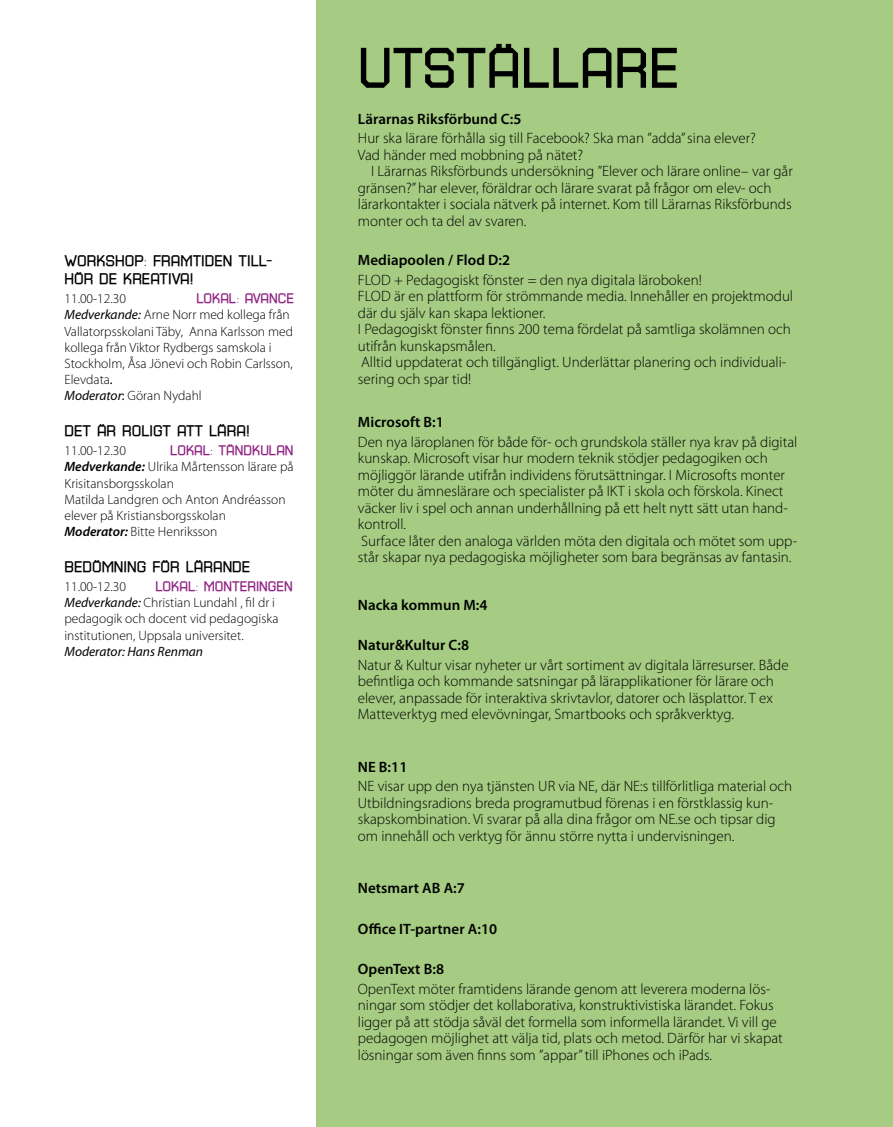
<style>
.page{position:relative;width:893px;height:1127px;background:#fff}
.page>*{position:absolute;margin:0;border:0;box-sizing:border-box;transform-origin:0 0}
.t1{font:54px "Square 45";color:#000}
.t2{font:300 15px/16.5px "Myriad Pro";color:#000}
.t3{font:600 15px "Myriad Pro";letter-spacing:.005em;color:#000}
.t4{font:15px "Square 45";color:#000}
.t5{font:300 13.5px/16.2px "Myriad Pro";color:#000}
.t6{font:13.5px "Square 45";color:#8f2382}
.t7{font:italic 13.5px "Myriad Pro";color:#000}
.s1{font-weight:400;font-style:italic}
.s2{font-weight:400}
.s3{font-weight:600;font-style:italic}
</style>
<div class="page">
<div style="left:316px;top:0;width:577px;height:1127px;background:#a5cc82"></div>
<p class="t4" style="left:64px;top:252px;width:33px">WORKS</p>
<p class="t4" style="left:115px;top:252px;width:132px">HOP: FRAMTIDEN TILL</p>
<p class="t4" style="left:266px;top:252px;width:8px">-</p>
<p class="t4" style="left:64px;top:270px;width:68px">HÖR DE KREATIVA</p>
<p class="t4" style="left:190px;top:270px;width:5px">!</p>
<p class="t5" style="left:64px;top:290px;width:63px">11.00-12.30</p>
<p class="t6" style="left:196px;top:290px;width:99px">LOKAL: AVANCE</p>
<p class="t5" style="left:64px;top:307px;width:230px"><span class="s1">Medverkande:</span> Arne Norr med kollega från Vallatorpsskolani Täby, Anna Karlsson med kollega från Viktor Rydbergs samskola i Stockholm, Åsa Jönevi och Robin Carlsson, Elevdata<span class="s2">.<br></span><span class="s1">Moderator</span><span class="s2">:</span> Göran Nydahl</p>
<p class="t4" style="left:64px;top:422px;width:10px">DET</p>
<p class="t4" style="left:97px;top:422px;width:90px">ÄR ROLIGT ATT</p>
<p class="t4" style="left:209px;top:422px;width:10px">LÄRA</p>
<p class="t4" style="left:246px;top:422px;width:5px">!</p>
<p class="t5" style="left:64px;top:442px;width:63px">11.00-12.30</p>
<p class="t6" style="left:170px;top:442px;width:123px">LOKAL: TÄNDKULAN</p>
<p class="t5" style="left:64px;top:459px;width:231px"><span class="s3">Medverkande:</span> Ulrika Mårtensson lärare på Krisitansborgsskolan<br>Matilda Landgren och Anton Andréasson elever på Kristiansborgsskolan<br><span class="s3">Moderator:</span> Bitte Henriksson</p>
<p class="t4" style="left:64px;top:557px;width:98px">BEDÖMNING FÖR</p>
<p class="t4" style="left:186px;top:557px;width:10px">LÄRA</p>
<p class="t4" style="left:223px;top:557px;width:28px">NDE</p>
<p class="t5" style="left:64px;top:578px;width:63px">11.00-12.30</p>
<p class="t6" style="left:155px;top:578px;width:59px">LOKAL: MON</p>
<p class="t6" style="left:232px;top:578px;width:61px">TERINGEN</p>
<p class="t5" style="left:64px;top:594px;width:216px"><span class="s1">Medverkande:</span> Christian Lundahl , fil dr i pedagogik och docent vid pedagogiska institutionen, Uppsala universitet.</p>
<p class="t7" style="left:64px;top:643px;width:140px">Moderator: Hans Renman</p>
<h1 class="t1" style="left:358px;top:34px;width:323px">UTSTÄLLARE</h1>
<p class="t3" style="left:358px;top:109px;width:165px">Lärarnas Riksförbund C:5</p>
<p class="t2" style="left:358px;top:130px;width:400px">Hur ska lärare förhålla sig till Facebook? Ska man ”adda”sina elever?<br>Vad händer med mobbning på nätet?</p>
<p class="t2" style="left:358px;top:163px;width:436px;text-indent:13px">I Lärarnas Riksförbunds undersökning ”Elever och lärare online– var går gränsen?”har elever, föräldrar och lärare svarat på frågor om elev- och lärarkontakter i sociala nätverk på internet. Kom till Lärarnas Riksförbunds monter och ta del av svaren.</p>
<p class="t3" style="left:358px;top:251px;width:154px">Mediapoolen / Flod D:2</p>
<p class="t2" style="left:358px;top:271px;width:437px">FLOD + Pedagogiskt fönster = den nya digitala läroboken!<br>FLOD är en plattform för strömmande media. Innehåller en projektmodul där du själv kan skapa lektioner.<br>I Pedagogiskt fönster finns 200 tema fördelat på samtliga skolämnen och utifrån kunskapsmålen.<br>Alltid uppdaterat och tillgängligt. Underlättar planering och individuali&shy;sering och spar tid!</p>
<p class="t3" style="left:358px;top:413px;width:87px">Microsoft B:1</p>
<p class="t2" style="left:358px;top:433px;width:441px">Den nya läroplanen för både för- och grundskola ställer nya krav på digital kunskap. Microsoft visar hur modern teknik stödjer pedagogiken och möjliggör lärande utifrån individens förutsättningar. I Microsofts monter möter du ämneslärare och specialister på IKT i skola och förskola. Kinect väcker liv i spel och annan underhållning på ett helt nytt sätt utan hand&shy;kontroll.<br>Surface låter den analoga världen möta den digitala och mötet som upp&shy;står skapar nya pedagogiska möjligheter som bara begränsas av fantasin.</p>
<p class="t3" style="left:358px;top:595px;width:131px">Nacka kommun M:4</p>
<p class="t3" style="left:358px;top:635px;width:113px">Natur&amp;Kultur C:8</p>
<p class="t2" style="left:358px;top:656px;width:432px">Natur &amp; Kultur visar nyheter ur vårt sortiment av digitala lärresurser. Både befintliga och kommande satsningar på lärapplikationer för lärare och elever, anpassade för interaktiva skrivtavlor, datorer och läsplattor. T ex Matteverktyg med elevövningar, Smartbooks och språkverktyg.</p>
<p class="t3" style="left:358px;top:757px;width:51px">NE B:11</p>
<p class="t2" style="left:358px;top:778px;width:436px">NE visar upp den nya tjänsten UR via NE, där NE:s tillförlitliga material och Utbildningsradions breda programutbud förenas i en förstklassig kun&shy;skapskombination. Vi svarar på alla dina frågor om NE.se och tipsar dig om innehåll och verktyg för ännu större nytta i undervisningen.</p>
<p class="t3" style="left:358px;top:878px;width:109px">Netsmart AB A:7</p>
<p class="t3" style="left:358px;top:919px;width:141px">Office IT-partner A:10</p>
<p class="t3" style="left:358px;top:959px;width:88px">OpenText B:8</p>
<p class="t2" style="left:358px;top:980px;width:426px">OpenText möter framtidens lärande genom att leverera moderna lös&shy;ningar som stödjer det kollaborativa, konstruktivistiska lärandet. Fokus ligger på att stödja såväl det formella som informella lärandet. Vi vill ge pedagogen möjlighet att välja tid, plats och metod. Därför har vi skapat lösningar som även finns som ”appar”till iPhones och iPads.</p>
</div>
